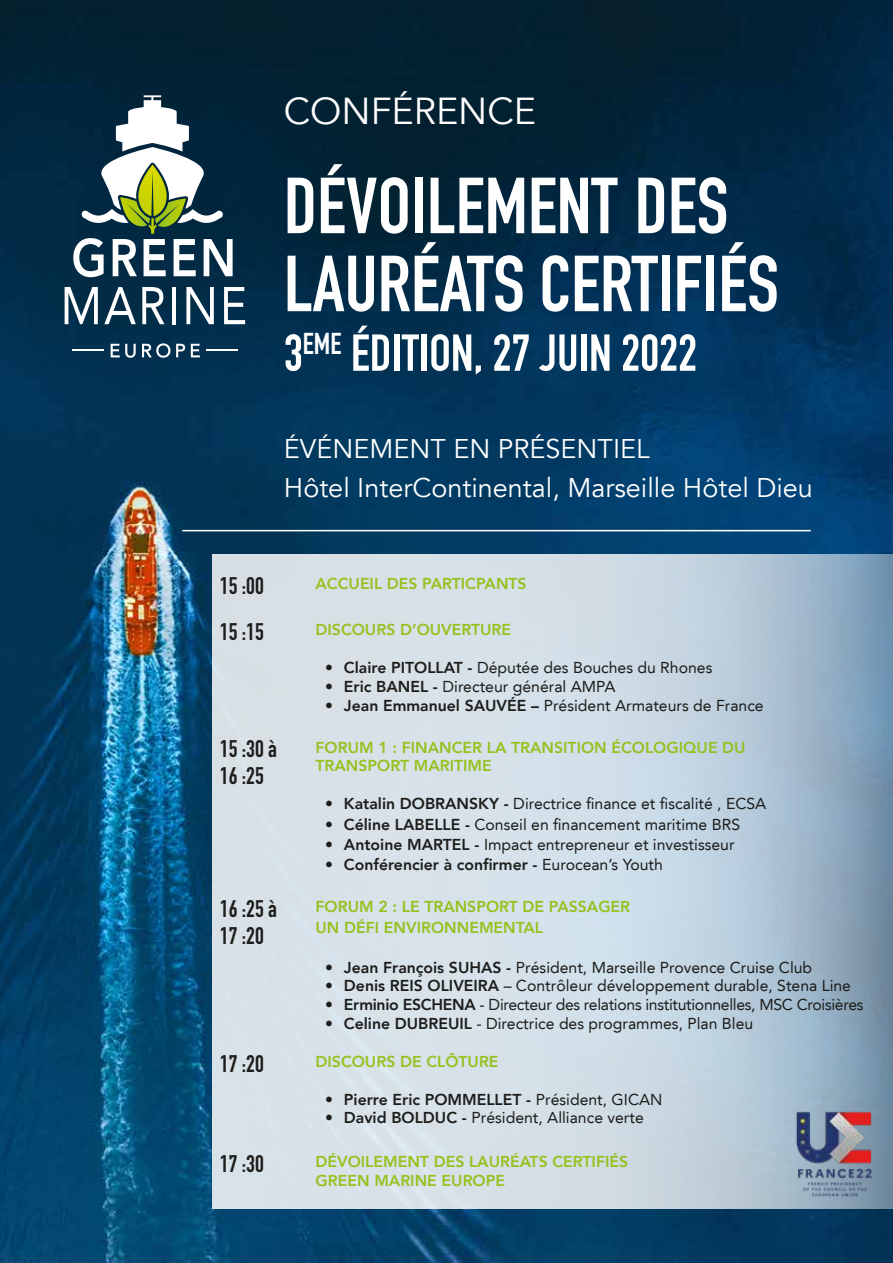
<style>
.page{position:relative;width:893px;height:1263px;background:#fff}
.page>*{position:absolute;margin:0;border:0;box-sizing:border-box;transform-origin:0 0}
.No_Spacing{font:700 78px/78px "DIN Condensed";color:#fff}
.No_Spacing-2{font:700 51px "DIN Condensed";color:#fff}
.No_Spacing-3{font:37.5px "Avenir LT";color:#fff}
.No_Spacing-4{font:27px "Avenir LT";color:#fff}
.No_Spacing-5{font:700 23.7px/26.8px "DIN Condensed";color:#1d1d1b}
.No_Spacing-6{font:15.75px "Avenir LT";color:#1d1d1b}
.No_Spacing-7{font:800 15.75px/18.9px "Avenir LT";color:#96c11f}
.No_Spacing-8{font:800 15.75px "Avenir LT";color:#1d1d1b}
.No_Spacing-9{font:15.75px "Avenir LT";letter-spacing:-.02em;color:#1d1d1b}
.s1{font-weight:800}
.s2{font-weight:400}
</style>
<div class="page">
<img style="left:0;top:0;width:893px;height:1263px">
<svg style="left:111px;top:344px;width:25px;height:14px"></svg>
<svg style="left:142px;top:343px;width:28px;height:15px"></svg>
<svg style="left:176px;top:344px;width:9px;height:13px"></svg>
<svg style="left:191px;top:344px;width:9px;height:13px"></svg>
<hr style="left:206px;top:349px;width:32px;height:2px;background:#fff">
<hr style="left:72px;top:349px;width:32px;height:2px;background:#fff">
<svg style="left:65px;top:287px;width:33px;height:37px"></svg>
<svg style="left:104px;top:287px;width:32px;height:37px"></svg>
<svg style="left:142px;top:287px;width:22px;height:37px"></svg>
<hr style="left:172px;top:287px;width:4px;height:37px;background:#fff">
<svg style="left:186px;top:287px;width:28px;height:37px"></svg>
<svg style="left:224px;top:287px;width:21px;height:37px"></svg>
<svg style="left:73px;top:95px;width:160px;height:182px"></svg>
<svg style="left:212px;top:554px;width:681px;height:655px;background:#c6d5df"></svg>
<hr style="left:182px;top:530px;width:629px;height:1px;background:#fff">
<img style="left:785px;top:1099px;width:98px;height:110px">
<p class="No_Spacing-3" style="left:284px;top:89px;width:254px">CONFÉRENCE</p>
<p class="No_Spacing" style="left:284px;top:166px;width:496px">DÉVOILEMENT DES<br>LAURÉATS CERTIFIÉS</p>
<p class="No_Spacing-2" style="left:284px;top:319px;width:415px">3<sup>EME</sup> ÉDITION, 27 JUIN 2022</p>
<p class="No_Spacing-4" style="left:284px;top:433px;width:367px">ÉVÉNEMENT EN PRÉSENTIEL</p>
<p class="No_Spacing-4" style="left:284px;top:472px;width:530px">Hôtel InterContinental, Marseille Hôtel Dieu</p>
<p class="No_Spacing-5" style="left:220px;top:572px;width:46px">15 :00</p>
<p class="No_Spacing-7" style="left:316px;top:574px;width:213px">ACCUEIL DES PARTICPANTS</p>
<p class="No_Spacing-5" style="left:220px;top:618px;width:46px">15 :15</p>
<p class="No_Spacing-7" style="left:316px;top:620px;width:197px">DISCOURS D’OUVERTURE</p>
<p class="No_Spacing-6" style="left:325px;top:658px;width:389px"><span class="s1">• Claire PITOLLAT -</span> Députée des Bouches du Rhones</p>
<p class="No_Spacing-6" style="left:325px;top:677px;width:292px"><span class="s1">• Eric BANEL -</span> Directeur général AMPA</p>
<p class="No_Spacing-6" style="left:325px;top:696px;width:440px"><span class="s1">• Jean Emmanuel SAUVÉE –</span> Président Armateurs de France</p>
<p class="No_Spacing-5" style="left:220px;top:735px;width:59px">15 :30 à<br>16 :25</p>
<p class="No_Spacing-7" style="left:316px;top:738px;width:432px">FORUM 1 : FINANCER LA TRANSITION ÉCOLOGIQUE DU<br>TRANSPORT MARITIME</p>
<p class="No_Spacing-6" style="left:325px;top:795px;width:443px"><span class="s1">• Katalin DOBRANSKY -</span> Directrice finance et fiscalité , ECSA</p>
<p class="No_Spacing-6" style="left:325px;top:815px;width:417px"><span class="s1">• Céline LABELLE -</span> Conseil en financement maritime BRS</p>
<p class="No_Spacing-6" style="left:325px;top:835px;width:411px"><span class="s1">• Antoine MARTEL -</span> Impact entrepreneur et investisseur</p>
<p class="No_Spacing-8" style="left:325px;top:856px;width:339px">• Conférencier à confirmer - <span class="s2">Eurocean’s Youth</span></p>
<p class="No_Spacing-5" style="left:220px;top:895px;width:59px">16 :25 à<br>17 :20</p>
<p class="No_Spacing-7" style="left:316px;top:896px;width:316px;line-height:20.9px">FORUM 2 : LE TRANSPORT DE PASSAGER<br>UN DÉFI ENVIRONNEMENTAL</p>
<p class="No_Spacing-6" style="left:325px;top:958px;width:489px"><span class="s1">• Jean François SUHAS -</span> Président, Marseille Provence Cruise Club</p>
<p class="No_Spacing-6" style="left:325px;top:977px;width:527px"><span class="s1">• Denis REIS OLIVEIRA</span> – Contrôleur développement durable, Stena Line</p>
<p class="No_Spacing-9" style="left:325px;top:996px;width:540px"><span class="s1">• Erminio ESCHENA</span> - Directeur des relations institutionnelles, MSC Croisières</p>
<p class="No_Spacing-6" style="left:325px;top:1015px;width:430px"><span class="s1">• Celine DUBREUIL</span> - Directrice des programmes, Plan Bleu</p>
<p class="No_Spacing-5" style="left:220px;top:1050px;width:46px">17 :20</p>
<p class="No_Spacing-7" style="left:316px;top:1052px;width:185px">DISCOURS DE CLÔTURE</p>
<p class="No_Spacing-8" style="left:325px;top:1090px;width:339px">• Pierre Eric POMMELLET - <span class="s2">Président, GICAN</span></p>
<p class="No_Spacing-6" style="left:325px;top:1109px;width:320px"><span class="s1">• David BOLDUC -</span> Président, Alliance verte</p>
<p class="No_Spacing-5" style="left:220px;top:1150px;width:46px">17 :30</p>
<p class="No_Spacing-7" style="left:316px;top:1152px;width:314px">DÉVOILEMENT DES LAURÉATS CERTIFIÉS<br>GREEN MARINE EUROPE</p>
</div>
